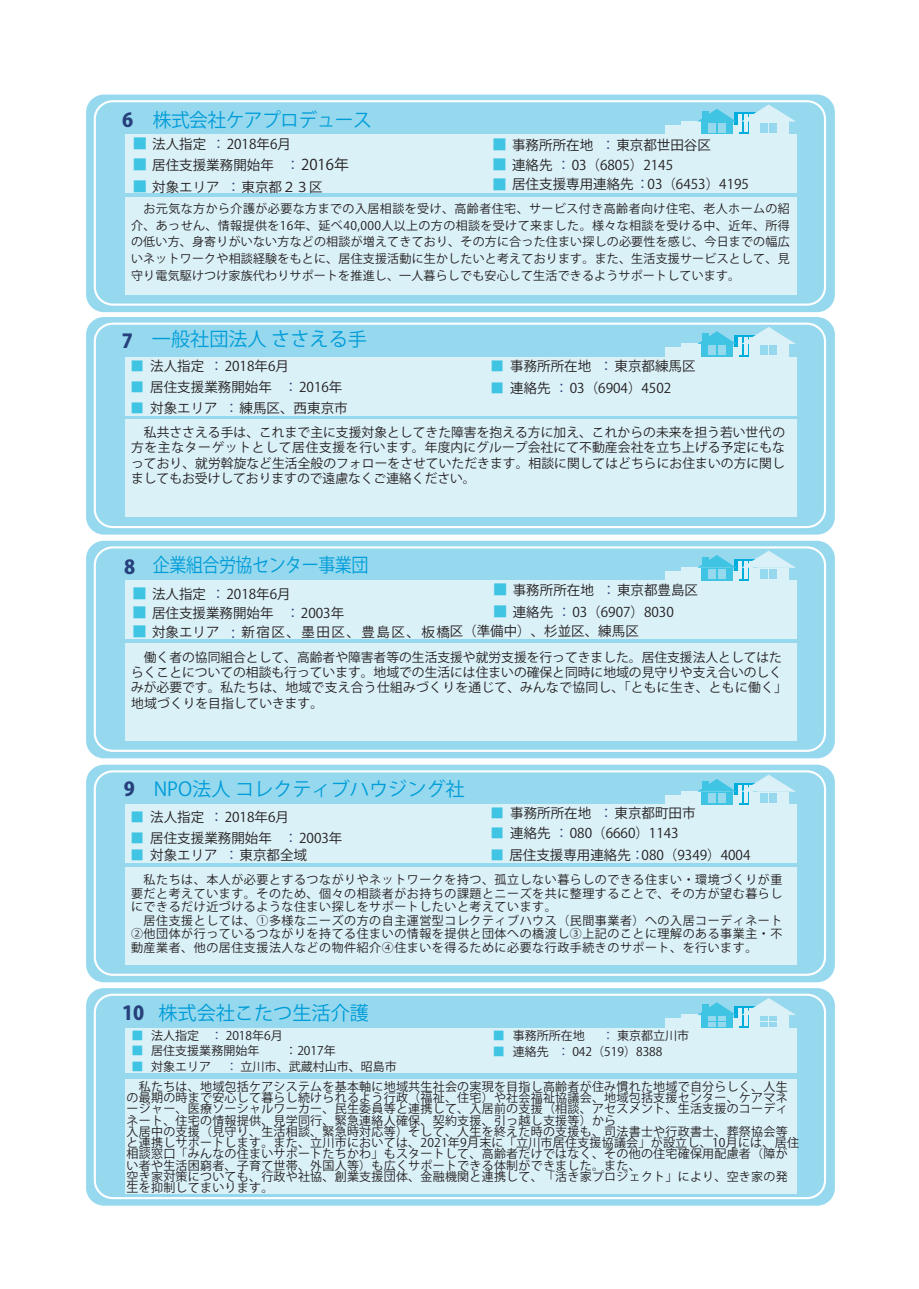
<style>
.page{position:relative;width:919px;height:1289px;background:#fff}
.page>*{position:absolute;margin:0;border:0;box-sizing:border-box;transform-origin:0 0}
.t1{font:19.2px "UD Shin Go Pr 6 Bold 90 ms RKSJ H";color:#009cd8}
.t2{font:19.2px "UD Shin Go Pr 6 Bold 90 ms RKSJ H";letter-spacing:-.03em;color:#009cd8;scale:.89 1}
.t3{font:19.2px "UD Shin Go Pr 6 Bold 90 ms RKSJ H";letter-spacing:-.03em;color:#009cd8}
.t4{font:800 19.2px "Koz Go Pro";color:#27407d}
.t5{font:19.05px "UD Shin Go Pr 6 Bold 90 ms RKSJ H";color:#009cd8}
.t6{font:800 19.05px "Koz Go Pro";color:#27407d}
.t7{font:13.5px "UD Shin Go Pr 6 Regular 90 ms RKSJ H";color:#231f20}
.t8{font:12.75px/15.3px "UD Shin Go Pr 6 Regular 90 ms RKSJ H";color:#231f20;text-align:justify}
.t9{font:12px/11.2px "UD Shin Go Pr 6 Regular 90 ms RKSJ H";letter-spacing:.02em;color:#231f20;text-align:justify}
.t10{font:12px/13.5px "UD Shin Go Pr 6 Regular 90 ms RKSJ H";letter-spacing:.045em;color:#231f20}
.t11{font:12px "UD Shin Go Pr 6 Regular 90 ms RKSJ H";color:#231f20}
.s1{font-size:14.85px;color:#40c4e3}
.s2{color:#27407d}
.s3{font-size:14.85px}
.s4{color:#40c4e3}
</style>
<div class="page">
<div style="left:86px;top:95px;width:748px;height:217px;background:#96d9ee;border-radius:18px"></div>
<div style="left:94px;top:100px;width:732px;height:206px;border:2px solid #fff;border-radius:18px"></div>
<div style="left:125px;top:134px;width:671px;height:59px;background:#dbf1f8"></div>
<div style="left:125px;top:197px;width:671px;height:97px;background:#dbf1f8"></div>
<div style="left:665px;top:125px;width:73px;height:9px;background:#dbf1f8"></div>
<div style="left:681px;top:121px;width:48px;height:9px;background:#dbf1f8"></div>
<svg style="left:697px;top:104px;width:99px;height:29px"></svg>
<div style="left:769px;top:128px;width:8px;height:5px;background:#96d9ee"></div>
<div style="left:86px;top:317px;width:748px;height:217px;background:#96d9ee;border-radius:18px"></div>
<div style="left:94px;top:322px;width:732px;height:206px;border:2px solid #fff;border-radius:18px"></div>
<div style="left:125px;top:357px;width:671px;height:58px;background:#dbf1f8"></div>
<div style="left:125px;top:420px;width:671px;height:97px;background:#dbf1f8"></div>
<div style="left:665px;top:347px;width:73px;height:10px;background:#dbf1f8"></div>
<div style="left:681px;top:343px;width:48px;height:9px;background:#dbf1f8"></div>
<svg style="left:697px;top:327px;width:99px;height:28px"></svg>
<div style="left:86px;top:541px;width:748px;height:217px;background:#96d9ee;border-radius:18px"></div>
<div style="left:94px;top:546px;width:732px;height:206px;border:2px solid #fff;border-radius:18px"></div>
<div style="left:125px;top:580px;width:671px;height:59px;background:#dbf1f8"></div>
<div style="left:125px;top:643px;width:671px;height:97px;background:#dbf1f8"></div>
<div style="left:734px;top:559px;width:22px;height:21px;background:#00addd"></div>
<div style="left:749px;top:567px;width:39px;height:13px;background:#dbf1f8"></div>
<div style="left:665px;top:571px;width:73px;height:9px;background:#dbf1f8"></div>
<div style="left:681px;top:567px;width:48px;height:9px;background:#dbf1f8"></div>
<div style="left:701px;top:567px;width:31px;height:13px;background:#40c4e3"></div>
<svg style="left:697px;top:551px;width:99px;height:28px"></svg>
<div style="left:769px;top:574px;width:8px;height:5px;background:#96d9ee"></div>
<div style="left:86px;top:764px;width:748px;height:218px;background:#96d9ee;border-radius:18px"></div>
<div style="left:94px;top:770px;width:732px;height:205px;border:2px solid #fff;border-radius:18px"></div>
<div style="left:125px;top:804px;width:671px;height:59px;background:#dbf1f8"></div>
<div style="left:125px;top:867px;width:671px;height:97px;background:#dbf1f8"></div>
<svg style="left:738px;top:802px;width:11px;height:2px"></svg>
<svg style="left:749px;top:802px;width:39px;height:2px"></svg>
<div style="left:665px;top:795px;width:73px;height:9px;background:#dbf1f8"></div>
<div style="left:681px;top:791px;width:48px;height:9px;background:#dbf1f8"></div>
<svg style="left:701px;top:802px;width:31px;height:2px"></svg>
<svg style="left:697px;top:774px;width:99px;height:28px"></svg>
<div style="left:86px;top:988px;width:748px;height:217px;background:#96d9ee;border-radius:18px"></div>
<div style="left:94px;top:993px;width:732px;height:206px;border:2px solid #fff;border-radius:18px"></div>
<div style="left:125px;top:1027px;width:671px;height:45px;background:#dbf1f8"></div>
<div style="left:125px;top:1079px;width:671px;height:115px;background:#dbf1f8"></div>
<div style="left:665px;top:1018px;width:73px;height:9px;background:#dbf1f8"></div>
<div style="left:681px;top:1014px;width:48px;height:9px;background:#dbf1f8"></div>
<svg style="left:697px;top:998px;width:99px;height:28px"></svg>
<div style="left:769px;top:1021px;width:8px;height:5px;background:#96d9ee"></div>
<h1 class="t3" style="left:153px;top:109px;width:220px">株式会社ケアプロデュース</h1>
<p class="t7" style="left:132px;top:136px;width:160px"><span class="s1">■</span> 法人指定<span class="s2">：</span>2018年6月</p>
<p class="t7" style="left:132px;top:158px;width:218px"><span class="s1">■</span> 居住支援業務開始年 <span class="s2">：</span><span class="s3">2016年</span></p>
<p class="t7" style="left:132px;top:179px;width:192px"><span class="s1">■</span> 対象エリア<span class="s2">：</span>東京都２３区</p>
<h1 class="t4" style="left:122px;top:107px;width:13px">6</h1>
<p class="t7" style="left:492px;top:138px;width:220px"><span class="s1">■</span> 事務所所在地 <span class="s2">：</span>東京都世田谷区</p>
<p class="t7" style="left:492px;top:158px;width:182px"><span class="s1">■</span> 連絡先<span class="s2">：</span>03（6805）2145</p>
<p class="t7" style="left:492px;top:176px;width:258px"><span class="s1">■</span> 居住支援専用連絡先<span class="s2">：</span>03（6453）4195</p>
<p class="t9" style="left:131px;top:201px;width:660px;line-height:16.5px;text-indent:12px">お元気な方から介護が必要な方までの入居相談を受け、高齢者住宅、サービス付き高齢者向け住宅、老人ホームの紹介、あっせん、情報提供を16年、延べ40,000人以上の方の相談を受けて来ました。様々な相談を受ける中、近年、所得の低い方、身寄りがいない方などの相談が増えてきており、その方に合った住まい探しの必要性を感じ、今日までの幅広いネットワークや相談経験をもとに、居住支援活動に生かしたいと考えております。また、生活支援サービスとして、見守り電気駆けつけ家族代わりサポートを推進し、一人暮らしでも安心して生活できるようサポートしています。</p>
<h1 class="t1" style="left:133px;top:328px;width:236px">　一般社団法人 ささえる手</h1>
<p class="t7" style="left:130px;top:358px;width:160px"><span class="s4">■</span> 法人指定<span class="s2">：</span>2018年6月</p>
<p class="t7" style="left:130px;top:379px;width:213px"><span class="s4">■</span> 居住支援業務開始年 <span class="s2">：</span>2016年</p>
<p class="t7" style="left:130px;top:400px;width:219px"><span class="s4">■</span> 対象エリア<span class="s2">：</span>練馬区、西東京市</p>
<h1 class="t4" style="left:122px;top:329px;width:13px">7</h1>
<p class="t7" style="left:490px;top:359px;width:206px"><span class="s4">■</span> 事務所所在地 <span class="s2">：</span>東京都練馬区</p>
<p class="t7" style="left:490px;top:380px;width:182px"><span class="s4">■</span> 連絡先<span class="s2">：</span>03（6904）4502</p>
<p class="t8" style="left:131px;top:425px;width:655px">　私共ささえる手は、これまで主に支援対象としてきた障害を抱える方に加え、これからの未来を担う若い世代の方を主なターゲットとして居住支援を行います。年度内にグループ会社にて不動産会社を立ち上げる予定にもなっており、就労斡旋など生活全般のフォローをさせていただきます。相談に関してはどちらにお住まいの方に関しましてもお受けしておりますので遠慮なくご連絡ください。</p>
<h1 class="t2" style="left:153px;top:554px;width:244px">企業組合労協センター事業団</h1>
<p class="t7" style="left:132px;top:586px;width:160px"><span class="s1">■</span> 法人指定<span class="s2">：</span>2018年6月</p>
<p class="t7" style="left:132px;top:605px;width:213px"><span class="s1">■</span> 居住支援業務開始年 <span class="s2">：</span>2003年</p>
<p class="t7" style="left:132px;top:624px;width:508px"><span class="s1">■</span> 対象エリア<span class="s2">：</span>新宿区、墨田区、豊島区、板橋区（準備中）、杉並区、練馬区</p>
<h1 class="t4" style="left:124px;top:554px;width:13px">8</h1>
<p class="t7" style="left:493px;top:582px;width:207px"><span class="s1">■</span> 事務所所在地 <span class="s2">：</span>東京都豊島区</p>
<p class="t7" style="left:493px;top:604px;width:182px"><span class="s1">■</span> 連絡先<span class="s2">：</span>03（6907）8030</p>
<p class="t8" style="left:131px;top:649px;width:657px;text-align:left">　働く者の協同組合として、高齢者や障害者等の生活支援や就労支援を行ってきました。居住支援法人としてはたらくことについての相談も行っています。地域での生活には住まいの確保と同時に地域の見守りや支え合いのしくみが必要です。私たちは、地域で支え合う仕組みづくりを通じて、みんなで協同し、「ともに生き、ともに働く」地域づくりを目指していきます。</p>
<h2 class="t5" style="left:154px;top:778px;width:312px">NPO法人 コレクティブハウジング社</h2>
<p class="t7" style="left:130px;top:810px;width:160px"><span class="s4">■</span> 法人指定<span class="s2">：</span>2018年6月</p>
<p class="t7" style="left:130px;top:830px;width:213px"><span class="s4">■</span> 居住支援業務開始年 <span class="s2">：</span>2003年</p>
<p class="t7" style="left:130px;top:847px;width:178px"><span class="s4">■</span> 対象エリア<span class="s2">：</span>東京都全域</p>
<h2 class="t6" style="left:124px;top:776px;width:13px">9</h2>
<p class="t7" style="left:490px;top:805px;width:206px"><span class="s4">■</span> 事務所所在地 <span class="s2">：</span>東京都町田市</p>
<p class="t7" style="left:490px;top:825px;width:190px"><span class="s4">■</span> 連絡先<span class="s2">：</span>080（6660）1143</p>
<p class="t7" style="left:490px;top:847px;width:261px"><span class="s4">■</span> 居住支援専用連絡先<span class="s2">：</span>080（9349）4004</p>
<p class="t10" style="left:131px;top:873px;width:652px">　私たちは、本人が必要とするつながりやネットワークを持つ、孤立しない暮らしのできる住まい・環境づくりが重要だと考えています。そのため、個々の相談者がお持ちの課題とニーズを共に整理することで、その方が望む暮らしにできるだけ近づけるような住まい探しをサポートしたいと考えています。<br>　居住支援としては、①多様なニーズの方の自主運営型コレクティブハウス（民間事業者）への入居コーディネート②他団体が行っているつながりを持てる住まいの情報を提供と団体への橋渡し③上記のことに理解のある事業主・不動産業者、他の居住支援法人などの物件紹介④住まいを得るために必要な行政手続きのサポート、を行います。</p>
<h1 class="t1" style="left:139px;top:1002px;width:231px">　株式会社こたつ生活介護</h1>
<p class="t11" style="left:131px;top:1029px;width:153px"><span class="s4">■</span> 法人指定 <span class="s2">：</span> 2018年6月</p>
<p class="t11" style="left:131px;top:1044px;width:129px"><span class="s4">■</span> 居住支援業務開始年</p>
<p class="t9" style="left:285px;top:1045px;width:52px">：2017年</p>
<p class="t11" style="left:131px;top:1059px;width:267px"><span class="s4">■</span> 対象エリア <span class="s2">：</span>立川市、武蔵村山市、昭島市</p>
<h1 class="t4" style="left:122px;top:1000px;width:24px">10</h1>
<p class="t9" style="left:493px;top:1030px;width:93px"><span class="s4">■</span> 事務所所在地</p>
<p class="t9" style="left:602px;top:1030px;width:88px"><span class="s2">：</span>東京都立川市</p>
<p class="t11" style="left:493px;top:1044px;width:171px"><span class="s4">■</span> 連絡先 <span class="s2">：</span> 042（519）8388</p>
<p class="t9" style="left:127px;top:1080px;width:673px;text-align:left">　私たちは、地域包括ケアシステムを基本軸に地域共生社会の実現を目指し高齢者が住み慣れた地域で自分らしく、人生の最期の時まで安心して暮らし続けられるよう行政（福祉、住宅）や社会福祉協議会、地域包括支援センター、ケアマネージャー、医療ソーシャルワーカー、民生委員等と連携して、入居前の支援（相談、アセスメント、生活支援のコーディネート、住宅の情報提供、見学同行、緊急連絡人確保、契約支援、引っ越し支援等）から<br>入居中の支援（見守り、生活相談、緊急時対応等）そして、人生を終えた時の支援も、司法書士や行政書士、葬祭協会等と連携しサポートします。また、立川市においては、2021年9月末に「立川市居住支援協議会」が設立し、10月には、居住相談窓口「みんなの住まいサポートたちかわ」もスタートして、高齢者だけではなく、その他の住宅確保用配慮者（障がい者や生活困窮者、子育て世帯、外国人等）も広くサポートできる体制ができました。また、<br>空き家対策についても、行政や社協、創業支援団体、金融機関と連携して、「活き家プロジェクト」により、空き家の発生を抑制してまいります。</p>
</div>
